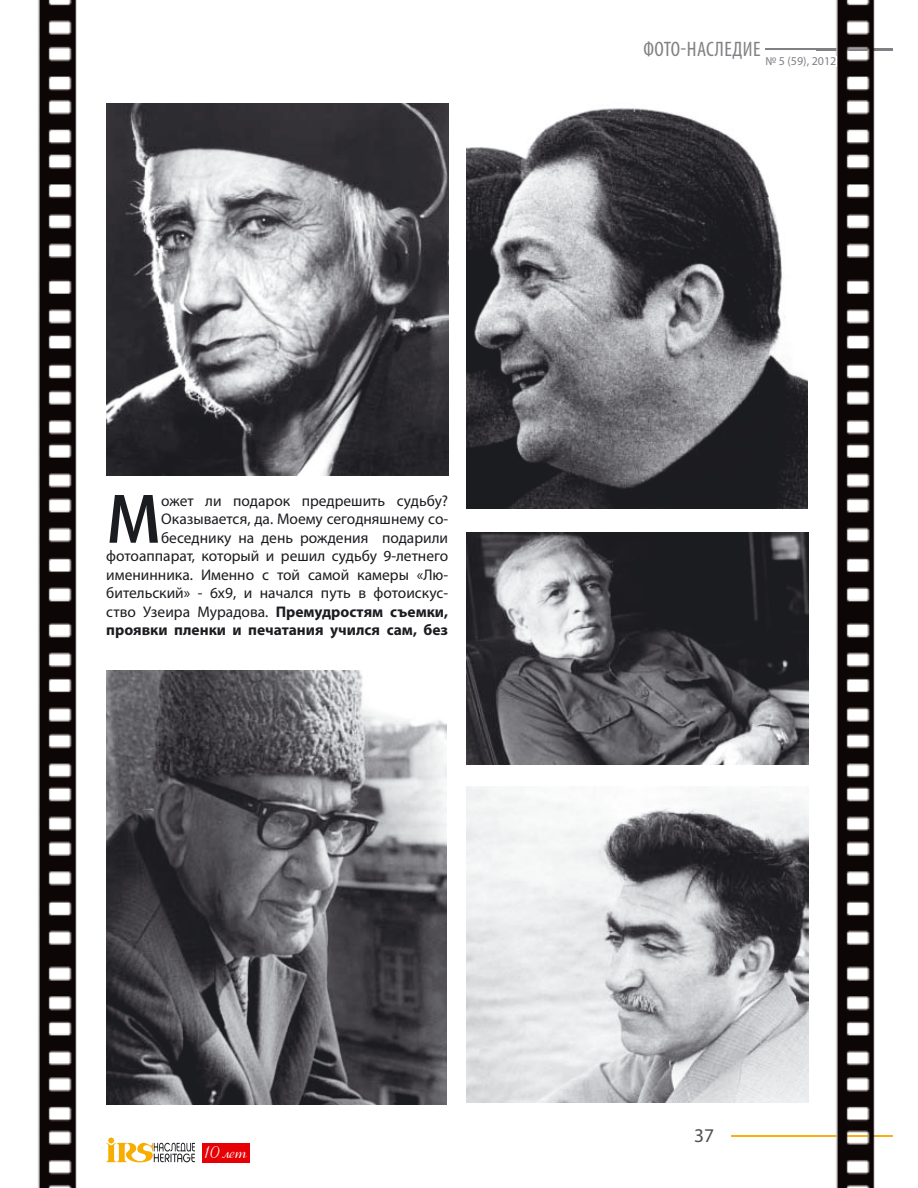
<style>
.page{position:relative;width:918px;height:1188px;background:#fff}
.page>*{position:absolute;margin:0;border:0;box-sizing:border-box;transform-origin:0 0}
.t1{font:500 69.3px "Dax Pro";color:#1b1c20}
.t2{font:28.2px "Cyrillic Ribbon";color:#fff}
.t3{font:condensed 21px "Myriad Pro";letter-spacing:.02em;color:#818084}
.t4{font:19.5px "Myriad Pro";color:#504e53}
.t5{font:15.45px/18.6px "Myriad Pro";color:#1b1c20;text-align:right}
.t6{font:12px "Myriad Pro";color:#818084}
.s1{font-weight:700}
</style>
<div class="page">
<svg style="left:106px;top:1137px;width:89px;height:25px"></svg>
<hr style="left:765px;top:49px;width:128px;height:1px;background:#818084">
<div style="left:202px;top:1143px;width:47px;height:20px;background:#e60005"></div>
<hr style="left:731px;top:1135px;width:162px;height:2px;background:#f7af12">
<img style="left:38px;top:0;width:39px;height:1188px">
<img style="left:816px;top:0;width:77px;height:1188px">
<img style="left:816px;top:49px;width:77px;height:1px">
<img style="left:816px;top:57px;width:20px;height:10px">
<img style="left:816px;top:1135px;width:77px;height:2px">
<img style="left:466px;top:108px;width:342px;height:400px">
<img style="left:466px;top:787px;width:342px;height:316px">
<img style="left:106px;top:103px;width:342px;height:372px">
<img style="left:106px;top:670px;width:340px;height:434px">
<img style="left:466px;top:533px;width:342px;height:232px">
<p class="t5" style="left:106px;top:492px;width:343px">ожет ли подарок предрешить судьбу?<br>Оказывается, да. Моему сегодняшнему со&shy;беседнику на день рождения подарили фотоаппарат, который и решил судьбу 9-летнего именинника. Именно с той самой камеры «Лю&shy;бительский» - 6х9, и начался путь в фотоискус&shy;ство Узеира Мурадова. <span class="s1">Премудростям съемки, проявки пленки и печатания учился сам, без</span></p>
<h1 class="t1" style="left:106px;top:489px;width:56px">М</h1>
<h2 class="t2" style="left:205px;top:1133px;width:46px">10 ëåò</h2>
<h3 class="t3" style="left:643px;top:42px;width:119px">ФОТО-НАСЛЕДИЕ</h3>
<p class="t6" style="left:765px;top:57px;width:73px">№ 5 (59), 2012</p>
<p class="t4" style="left:694px;top:1128px;width:22px">37</p>
</div>
